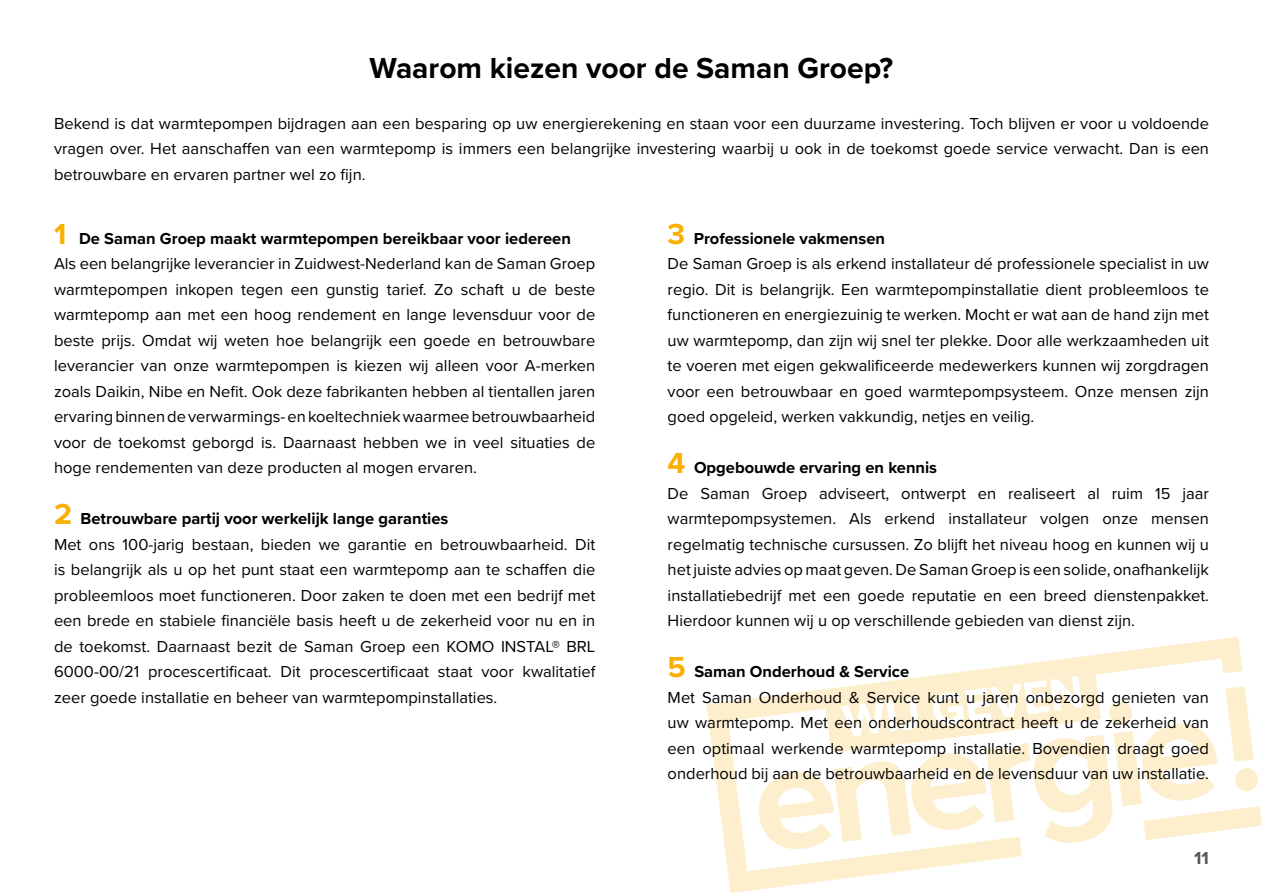
<style>
.page{position:relative;width:1263px;height:893px;background:#fff}
.page>*{position:absolute;margin:0;border:0;box-sizing:border-box;transform-origin:0 0}
.t1{font:700 30px "Proxima Nova";color:#000}
.t2{font:700 18px "Proxima Nova";color:#575756}
.t3{font:16.5px/25.5px "Proxima Nova";color:#000}
.s1{font-weight:700;font-size:30px;color:#f9b000}
.s2{font-weight:700;color:#fff}
.s3{font-weight:700}
.s4{font-weight:700;font-size:30px;color:#f9b004}
</style>
<div class="page">
<svg style="left:706px;top:637px;width:536px;height:256px"></svg>
<svg style="left:756px;top:686px;width:506px;height:166px"></svg>
<h1 class="t1" style="left:370px;top:45px;width:525px">Waarom kiezen voor de Saman Groep?</h1>
<p class="t3" style="left:54px;top:110px;width:1156px;text-align:justify">Bekend is dat warmtepompen bijdragen aan een besparing op uw energierekening en staan voor een duurzame investering. Toch blijven er voor u voldoende vragen over. Het aanschaffen van een warmtepomp is immers een belangrijke investering waarbij u ook in de toekomst goede service verwacht. Dan is een betrouwbare en ervaren partner wel zo fijn.</p>
<p class="t3" style="left:54px;top:225px;width:543px"><span class="s1">1</span><span class="s2">.</span> <span class="s3">De Saman Groep maakt warmtepompen bereikbaar voor iedereen </span>Als een belangrijke leverancier in Zuidwest-Nederland kan de Saman Groep warmtepompen inkopen tegen een gunstig tarief. Zo schaft u de beste warmtepomp aan met een hoog rendement en lange levensduur voor de beste prijs. Omdat wij weten hoe belangrijk een goede en betrouwbare leverancier van onze warmtepompen is kiezen wij alleen voor A-merken zoals Daikin, Nibe en Nefit. Ook deze fabrikanten hebben al tientallen jaren ervaring binnen de verwarmings- en koeltechniek waarmee betrouwbaarheid voor de toekomst geborgd is. Daarnaast hebben we in veel situaties de hoge rendementen van deze producten al mogen ervaren.</p>
<p class="t3" style="left:54px;top:505px;width:543px"><span class="s4">2</span><span class="s2">.</span> <span class="s3">Betrouwbare partij voor werkelijk lange garanties<br></span>Met ons 100-jarig bestaan, bieden we garantie en betrouwbaarheid. Dit is belangrijk als u op het punt staat een warmtepomp aan te schaffen die probleemloos moet functioneren. Door zaken te doen met een bedrijf met een brede en stabiele financiële basis heeft u de zekerheid voor nu en in de toekomst. Daarnaast bezit de Saman Groep een KOMO INSTAL® BRL 6000-00/21 procescertificaat. Dit procescertificaat staat voor kwalitatief zeer goede installatie en beheer van warmtepompinstallaties.</p>
<p class="t3" style="left:668px;top:225px;width:543px"><span class="s4">3</span> <span class="s3">Professionele vakmensen<br></span>De Saman Groep is als erkend installateur dé professionele specialist in uw regio. Dit is belangrijk. Een warmtepompinstallatie dient probleemloos te functioneren en energiezuinig te werken. Mocht er wat aan de hand zijn met uw warmtepomp, dan zijn wij snel ter plekke. Door alle werkzaamheden uit te voeren met eigen gekwalificeerde medewerkers kunnen wij zorgdragen voor een betrouwbaar en goed warmtepompsysteem. Onze mensen zijn goed opgeleid, werken vakkundig, netjes en veilig.</p>
<p class="t3" style="left:668px;top:454px;width:543px"><span class="s4">4</span><span class="s2">.</span> <span class="s3">Opgebouwde ervaring en kennis<br></span>De Saman Groep adviseert, ontwerpt en realiseert al ruim 15 jaar warmtepompsystemen. Als erkend installateur volgen onze mensen regelmatig technische cursussen. Zo blijft het niveau hoog en kunnen wij u het juiste advies op maat geven. De Saman Groep is een solide, onafhankelijk installatiebedrijf met een goede reputatie en een breed dienstenpakket.<br>Hierdoor kunnen wij u op verschillende gebieden van dienst zijn.</p>
<p class="t3" style="left:668px;top:658px;width:543px"><span class="s4">5</span><span class="s2">.</span> <span class="s3">Saman Onderhoud &amp; Service<br></span>Met Saman Onderhoud &amp; Service kunt u jaren onbezorgd genieten van uw warmtepomp. Met een onderhoudscontract heeft u de zekerheid van een optimaal werkende warmtepomp installatie. Bovendien draagt goed onderhoud bij aan de betrouwbaarheid en de levensduur van uw installatie.</p>
<p class="t2" style="left:1194px;top:844px;width:16px">11</p>
</div>
